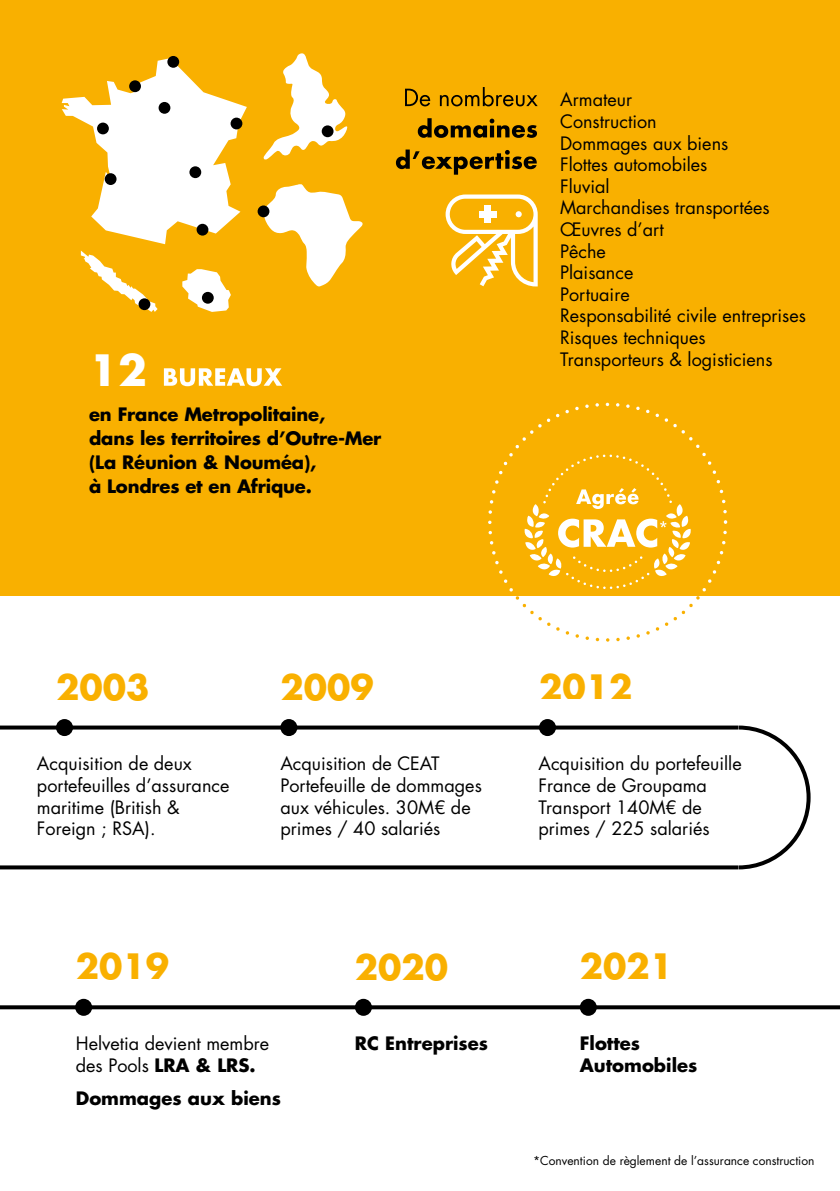
<style>
.page{position:relative;width:840px;height:1191px;background:#fff}
.page>*{position:absolute;margin:0;border:0;box-sizing:border-box;transform-origin:0 0}
.t1{font:700 42px "Futura";color:#fff}
.t2{font:700 34px "Futura";color:#f9b000}
.t3{font:18px/21.6px "Futura Std";color:#000}
.t4{font:700 18px/24px "Futura";letter-spacing:-.01em;color:#000}
.t5{font:700 18px/21.6px "Futura Std";color:#000}
.t6{font:12px "Futura Std";color:#000}
.s1{font-weight:700}
</style>
<div class="page">
<div style="left:0;top:0;width:839px;height:595px;background:#f9b000"></div>
<svg style="left:0;top:725px;width:738px;height:4px;background:#222"></svg>
<svg style="left:0;top:865px;width:738px;height:4px;background:#1b1b1b"></svg>
<svg style="left:0;top:1005px;width:839px;height:4px;background:#141414"></svg>
<div style="left:75px;top:998px;width:17px;height:17px;background:#000;border-radius:50%"></div>
<div style="left:355px;top:998px;width:17px;height:17px;background:#000;border-radius:50%"></div>
<div style="left:56px;top:719px;width:17px;height:17px;background:#000;border-radius:50%"></div>
<div style="left:579px;top:998px;width:17px;height:17px;background:#000;border-radius:50%"></div>
<div style="left:280px;top:719px;width:17px;height:17px;background:#000;border-radius:50%"></div>
<div style="left:538px;top:719px;width:17px;height:17px;background:#000;border-radius:50%"></div>
<svg style="left:488px;top:403px;width:238px;height:196px"></svg>
<svg style="left:515px;top:596px;width:184px;height:45px"></svg>
<svg style="left:62px;top:58px;width:185px;height:186px"></svg>
<div style="left:167px;top:56px;width:12px;height:12px;background:#000;border-radius:50%"></div>
<div style="left:158px;top:102px;width:12px;height:12px;background:#000;border-radius:50%"></div>
<div style="left:230px;top:118px;width:12px;height:11px;background:#000;border-radius:50%"></div>
<div style="left:97px;top:122px;width:12px;height:12px;background:#000;border-radius:50%"></div>
<div style="left:105px;top:173px;width:11px;height:12px;background:#000;border-radius:50%"></div>
<div style="left:129px;top:80px;width:12px;height:12px;background:#000;border-radius:50%"></div>
<div style="left:196px;top:224px;width:12px;height:12px;background:#000;border-radius:50%"></div>
<div style="left:189px;top:166px;width:12px;height:12px;background:#000;border-radius:50%"></div>
<svg style="left:405px;top:89px;width:25px;height:17px"></svg>
<svg style="left:439px;top:87px;width:98px;height:19px"></svg>
<svg style="left:417px;top:118px;width:119px;height:20px"></svg>
<svg style="left:395px;top:149px;width:141px;height:26px"></svg>
<svg style="left:445px;top:194px;width:92px;height:92px"></svg>
<div style="left:484px;top:205px;width:6px;height:18px;background:#fff"></div>
<div style="left:478px;top:211px;width:18px;height:6px;background:#fff"></div>
<svg style="left:81px;top:250px;width:76px;height:62px"></svg>
<div style="left:138px;top:298px;width:12px;height:12px;background:#000;border-radius:50%"></div>
<svg style="left:182px;top:269px;width:49px;height:43px"></svg>
<div style="left:202px;top:292px;width:12px;height:12px;background:#000;border-radius:50%"></div>
<svg style="left:164px;top:368px;width:118px;height:18px"></svg>
<svg style="left:523px;top:454px;width:168px;height:135px"></svg>
<svg style="left:263px;top:184px;width:100px;height:103px"></svg>
<div style="left:257px;top:205px;width:12px;height:12px;background:#000;border-radius:50%"></div>
<svg style="left:263px;top:53px;width:84px;height:106px"></svg>
<div style="left:321px;top:125px;width:12px;height:12px;background:#000;border-radius:50%"></div>
<h1 class="t1" style="left:89px;top:341px;width:59px">12</h1>
<p class="t4" style="left:89px;top:402px;width:293px">en France Metropolitaine,<br>dans les territoires d’Outre-Mer (La Réunion &amp; Nouméa),<br>à Londres et en Afrique.</p>
<p class="t3" style="left:559px;top:89px;width:247px">Armateur<br>Construction<br>Dommages aux biens<br>Flottes automobiles<br>Fluvial<br>Marchandises transportées<br>Œuvres d’art<br>Pêche<br>Plaisance<br>Portuaire<br>Responsabilité civile entreprises<br>Risques techniques<br>Transporteurs &amp; logisticiens</p>
<h2 class="t2" style="left:56px;top:663px;width:95px">2003</h2>
<h2 class="t2" style="left:280px;top:663px;width:95px">2009</h2>
<h2 class="t2" style="left:538px;top:663px;width:95px">2012</h2>
<p class="t3" style="left:37px;top:753px;width:194px">Acquisition de deux portefeuilles d’assurance maritime (British &amp;<br>Foreign ; RSA).</p>
<p class="t3" style="left:280px;top:753px;width:203px">Acquisition de CEAT<br>Portefeuille de dommages aux véhicules. 30M€ de primes / 40 salariés</p>
<p class="t3" style="left:538px;top:753px;width:204px">Acquisition du portefeuille<br>France de Groupama<br>Transport 140M€ de primes / 225 salariés</p>
<h2 class="t2" style="left:76px;top:943px;width:95px">2019</h2>
<h2 class="t2" style="left:355px;top:943px;width:95px">2020</h2>
<h2 class="t2" style="left:579px;top:943px;width:95px">2021</h2>
<p class="t3" style="left:76px;top:1033px;width:195px">Helvetia devient membre des Pools <span class="s1">LRA &amp; LRS.</span></p>
<p class="t5" style="left:76px;top:1087px;width:206px">Dommages aux biens</p>
<p class="t5" style="left:355px;top:1032px;width:135px">RC Entreprises</p>
<p class="t5" style="left:579px;top:1032px;width:119px">Flottes<br>Automobiles</p>
<p class="t6" style="left:532px;top:1153px;width:283px">*Convention de règlement de l’assurance construction</p>
</div>
